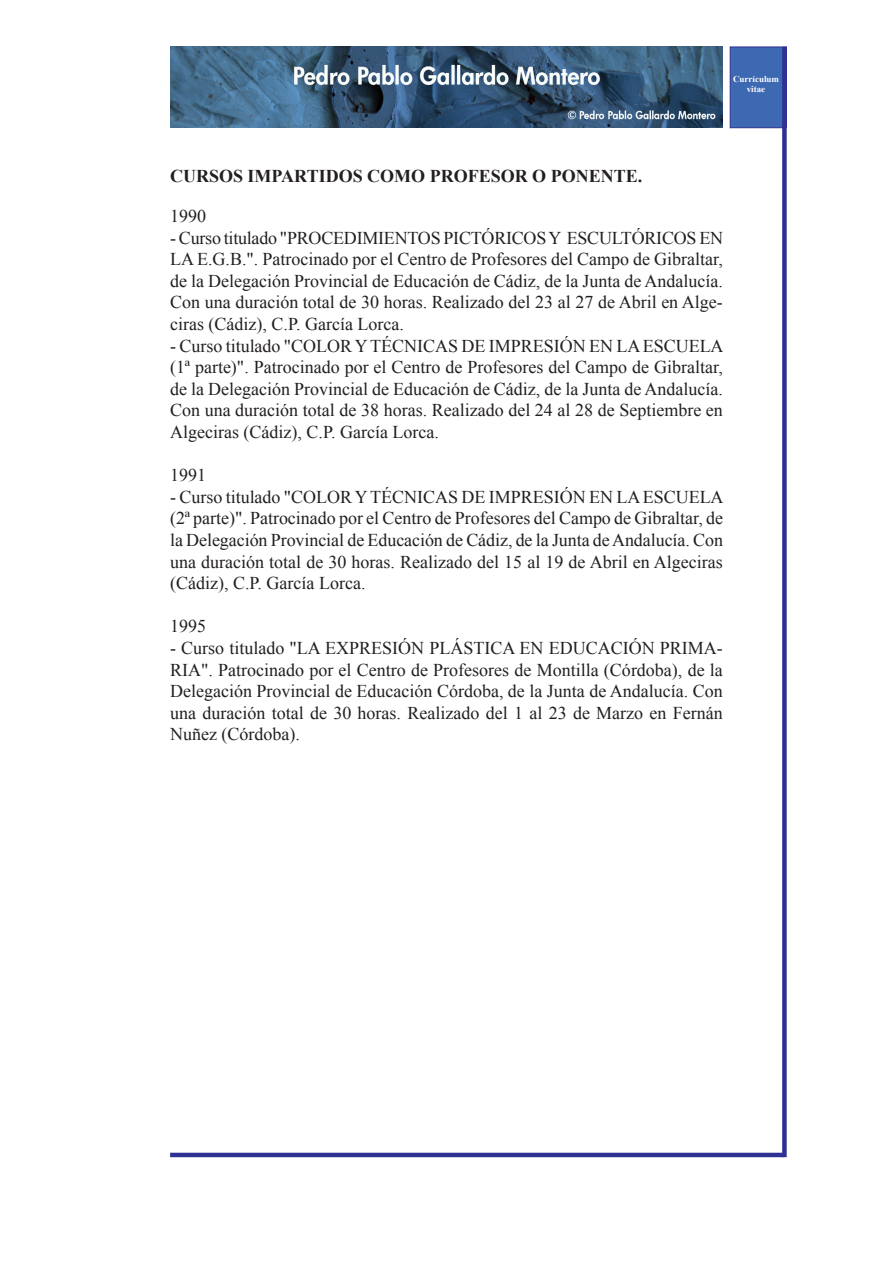
<style>
.page{position:relative;width:893px;height:1263px;background:#fff}
.page>*{position:absolute;margin:0;border:0;box-sizing:border-box;transform-origin:0 0}
.t1{font:18px/21.6px "Times New Roman";color:#231f20;text-align:justify}
.t2{font:700 18px "Times New Roman";color:#231f20}
.t3{font:700 9px/10.8px "Times New Roman";color:#fff;text-align:center}
</style>
<div class="page">
<hr style="left:170px;top:1153px;width:613px;height:4px;background:#2e3092">
<div style="left:730px;top:47px;width:57px;height:81px;background:#3d69b2;border:1px solid #2e3092"></div>
<div style="left:782px;top:47px;width:5px;height:1110px;background:#2e3092"></div>
<img style="left:170px;top:47px;width:553px;height:81px">
<p class="t3" style="left:733px;top:73px;width:47px">Currículum vitae</p>
<p class="t2" style="left:170px;top:163px;width:474px">CURSOS IMPARTIDOS COMO PROFESOR O PONENTE.</p>
<p class="t1" style="left:170px;top:204px;width:37px">1990</p>
<p class="t1" style="left:170px;top:226px;width:554px">- Curso titulado "PROCEDIMIENTOS PICTÓRICOS Y ESCULTÓRICOS EN LA E.G.B.". Patrocinado por el Centro de Profesores del Campo de Gibraltar, de la Delegación Provincial de Educación de Cádiz, de la Junta de Andalucía.<br>Con una duración total de 30 horas. Realizado del 23 al 27 de Abril en Alge&shy;ciras (Cádiz), C.P. García Lorca.</p>
<p class="t1" style="left:170px;top:334px;width:555px">- Curso titulado "COLOR Y TÉCNICAS DE IMPRESIÓN EN LA ESCUELA (1ª parte)". Patrocinado por el Centro de Profesores del Campo de Gibraltar, de la Delegación Provincial de Educación de Cádiz, de la Junta de Andalucía.<br>Con una duración total de 38 horas. Realizado del 24 al 28 de Septiembre en Algeciras (Cádiz), C.P. García Lorca.</p>
<p class="t1" style="left:170px;top:464px;width:37px">1991</p>
<p class="t1" style="left:170px;top:485px;width:555px">- Curso titulado "COLOR Y TÉCNICAS DE IMPRESIÓN EN LA ESCUELA (2ª parte)". Patrocinado por el Centro de Profesores del Campo de Gibraltar, de la Delegación Provincial de Educación de Cádiz, de la Junta de Andalucía. Con una duración total de 30 horas. Realizado del 15 al 19 de Abril en Algeciras (Cádiz), C.P. García Lorca.</p>
<p class="t1" style="left:170px;top:615px;width:37px">1995</p>
<p class="t1" style="left:170px;top:636px;width:554px">- Curso titulado "LA EXPRESIÓN PLÁSTICA EN EDUCACIÓN PRIMA-RIA". Patrocinado por el Centro de Profesores de Montilla (Córdoba), de la Delegación Provincial de Educación Córdoba, de la Junta de Andalucía. Con una duración total de 30 horas. Realizado del 1 al 23 de Marzo en Fernán Nuñez (Córdoba).</p>
</div>
